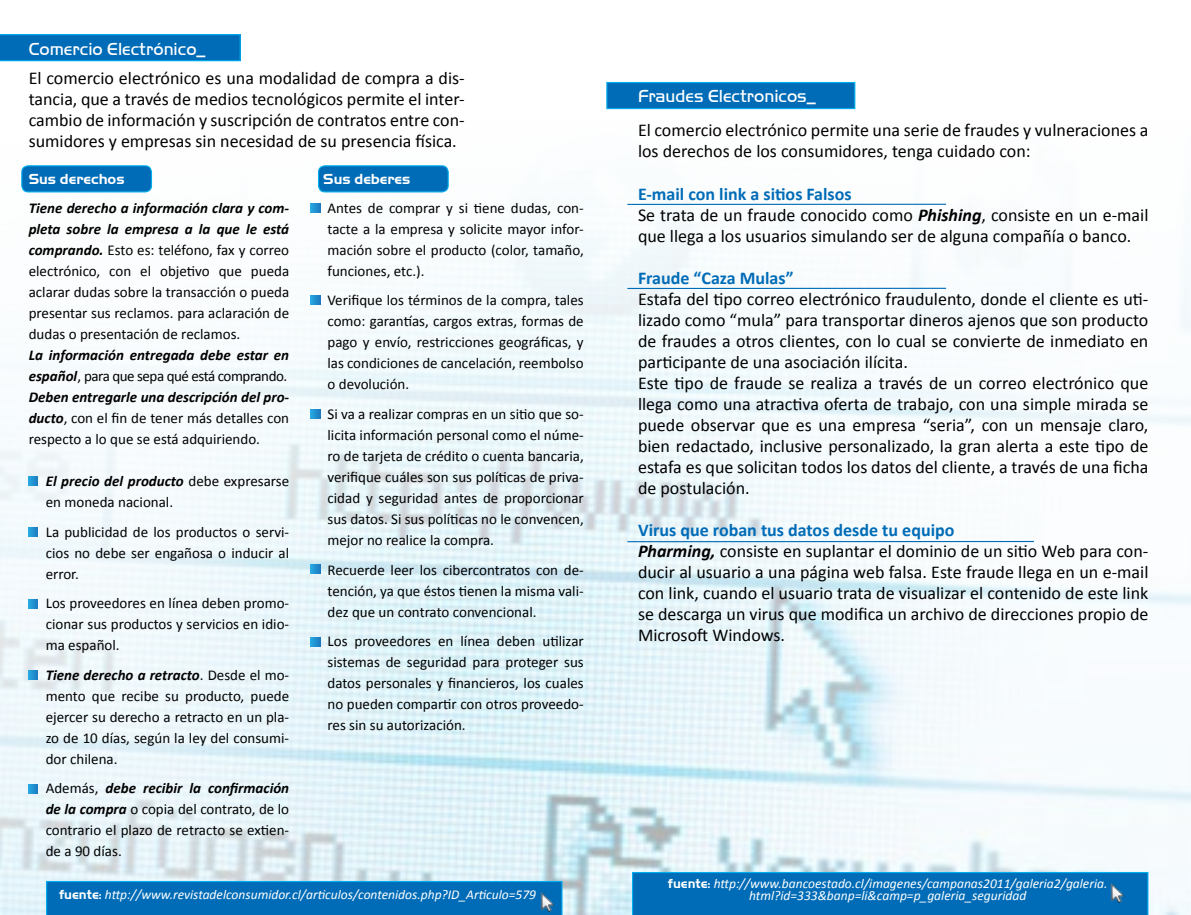
<style>
.page{position:relative;width:1191px;height:915px;background:#fff}
.page>*{position:absolute;margin:0;border:0;box-sizing:border-box;transform-origin:0 0}
.t1{font:18px/21px "Calibri";color:#000}
.t2{font:18px "Handel Got D Ligh";color:#fff}
.t3{font:700 18px "Calibri";color:#006cb7}
.t4{font:15px/21px "Calibri";color:#000;text-align:justify}
.t5{font:15px "Handel Got D Bol";color:#fff}
.t6{font:italic 13.5px/12px "Calibri";color:#fff;text-align:center}
.s1{font-weight:700;font-style:italic}
.s2{font-weight:700;color:#006cb7}
.s3{font-family:"Handel Got D Bol";font-style:normal}
</style>
<div class="page">
<img style="left:0;top:165px;width:1191px;height:749px">
<div style="left:22px;top:166px;width:129px;height:26px;background:#006cb7;border-radius:6px"></div>
<div style="left:21px;top:165px;width:131px;height:27px;border:1px solid #00aeef;border-radius:6px"></div>
<div style="left:318px;top:166px;width:130px;height:26px;background:#006cb7;border-radius:6px"></div>
<div style="left:318px;top:165px;width:131px;height:27px;border:1px solid #00aeef;border-radius:6px"></div>
<svg style="left:0;top:34px;width:241px;height:27px;background:#0071bb"></svg>
<div style="left:606px;top:82px;width:249px;height:27px;background:#006cb7;border:1px solid #00aeef"></div>
<div style="left:46px;top:880px;width:516px;height:34px;background:#006cb7"></div>
<div style="left:632px;top:871px;width:516px;height:43px;background:#006cb7"></div>
<img style="left:540px;top:891px;width:15px;height:20px">
<img style="left:1110px;top:882px;width:15px;height:20px">
<svg style="left:29px;top:527px;width:9px;height:9px"></svg>
<svg style="left:29px;top:599px;width:9px;height:9px"></svg>
<svg style="left:29px;top:670px;width:9px;height:9px"></svg>
<svg style="left:29px;top:784px;width:9px;height:9px"></svg>
<svg style="left:29px;top:476px;width:9px;height:9px"></svg>
<hr style="left:627px;top:204px;width:319px;height:1px;background:#006cb7">
<hr style="left:627px;top:288px;width:319px;height:1px;background:#006cb7">
<hr style="left:627px;top:540px;width:407px;height:2px;background:#006cb7">
<svg style="left:311px;top:203px;width:9px;height:9px"></svg>
<svg style="left:311px;top:295px;width:9px;height:9px"></svg>
<svg style="left:311px;top:409px;width:9px;height:9px"></svg>
<svg style="left:311px;top:564px;width:9px;height:9px"></svg>
<svg style="left:311px;top:637px;width:9px;height:9px"></svg>
<p class="t2" style="left:29px;top:39px;width:178px">Comercio Electrónico_</p>
<p class="t1" style="left:29px;top:66px;width:437px;text-align:justify">El comercio electrónico es una modalidad de compra a dis&shy;tancia, que a través de medios tecnológicos permite el inter&shy;cambio de información y suscripción de contratos entre con&shy;sumidores y empresas sin necesidad de su presencia física.</p>
<p class="t5" style="left:29px;top:169px;width:97px">Sus derechos</p>
<p class="t4" style="left:29px;top:196px;width:262px"><span class="s1">Tiene derecho a información clara y com&shy;pleta sobre la empresa a la que le está comprando.</span> Esto es: teléfono, fax y correo electrónico, con el objetivo que pueda aclarar dudas sobre la transacción o pueda presentar sus reclamos. para aclaración de dudas o presentación de reclamos.</p>
<p class="t4" style="left:29px;top:343px;width:262px;text-align:left"><span class="s1">La información entregada debe estar en español</span>, para que sepa qué está comprando.<br><span class="s1">Deben entregarle una descripción del pro&shy;ducto</span>, con el fin de tener más detalles con respecto a lo que se está adquiriendo.</p>
<p class="t4" style="left:46px;top:469px;width:245px"><span class="s1">El precio del producto</span> debe expresarse en moneda nacional.</p>
<p class="t4" style="left:46px;top:520px;width:245px">La publicidad de los productos o servi&shy;cios no debe ser engañosa o inducir al error.</p>
<p class="t4" style="left:46px;top:592px;width:245px">Los proveedores en línea deben promo&shy;cionar sus productos y servicios en idio&shy;ma español.</p>
<p class="t4" style="left:46px;top:663px;width:245px"><span class="s1">Tiene derecho a retracto</span>. Desde el mo&shy;mento que recibe su producto, puede ejercer su derecho a retracto en un pla&shy;zo de 10 días, según la ley del consumi&shy;dor chilena.</p>
<p class="t4" style="left:46px;top:777px;width:245px">Además, <span class="s1">debe recibir la confirmación de la compra</span> o copia del contrato, de lo contrario el plazo de retracto se extien&shy;de a 90 días.</p>
<p class="t5" style="left:323px;top:169px;width:89px">Sus deberes</p>
<p class="t4" style="left:327px;top:196px;width:258px">Antes de comprar y si tiene dudas, con&shy;tacte a la empresa y solicite mayor infor&shy;mación sobre el producto (color, tamaño, funciones, etc.).</p>
<p class="t4" style="left:327px;top:289px;width:258px">Verifique los términos de la compra, tales como: garantías, cargos extras, formas de pago y envío, restricciones geográficas, y las condiciones de cancelación, reembolso o devolución.</p>
<p class="t4" style="left:327px;top:402px;width:258px">Si va a realizar compras en un sitio que so&shy;licita información personal como el núme&shy;ro de tarjeta de crédito o cuenta bancaria, verifique cuáles son sus políticas de priva&shy;cidad y seguridad antes de proporcionar sus datos. Si sus políticas no le convencen, mejor no realice la compra.</p>
<p class="t4" style="left:327px;top:558px;width:258px">Recuerde leer los cibercontratos con de&shy;tención, ya que éstos tienen la misma vali&shy;dez que un contrato convencional.</p>
<p class="t4" style="left:327px;top:629px;width:258px">Los proveedores en línea deben utilizar sistemas de seguridad para proteger sus datos personales y financieros, los cuales no pueden compartir con otros proveedo&shy;res sin su autorización.</p>
<p class="t2" style="left:638px;top:86px;width:179px">Fraudes Electronicos_</p>
<p class="t1" style="left:638px;top:119px;width:512px">El comercio electrónico permite una serie de fraudes y vulneraciones a los derechos de los consumidores, tenga cuidado con:</p>
<p class="t1" style="left:638px;top:182px;width:512px"><span class="s2">E-mail con link a sitios Falsos<br></span>Se trata de un fraude conocido como <span class="s1">Phishing</span>, consiste en un e-mail que llega a los usuarios simulando ser de alguna compañía o banco.</p>
<p class="t3" style="left:638px;top:266px;width:157px">Fraude “Caza Mulas”</p>
<p class="t1" style="left:638px;top:287px;width:512px">Estafa del tipo correo electrónico fraudulento, donde el cliente es uti&shy;lizado como “mula” para transportar dineros ajenos que son producto de fraudes a otros clientes, con lo cual se convierte de inmediato en participante de una asociación ilícita.<br>Este tipo de fraude se realiza a través de un correo electrónico que llega como una atractiva oferta de trabajo, con una simple mirada se puede observar que es una empresa “seria”, con un mensaje claro, bien redactado, inclusive personalizado, la gran alerta a este tipo de estafa es que solicitan todos los datos del cliente, a través de una ficha de postulación.</p>
<p class="t1" style="left:638px;top:518px;width:512px"><span class="s2">Virus que roban tus datos desde tu equipo<br></span><span class="s1">Pharming,</span> consiste en suplantar el dominio de un sitio Web para con&shy;ducir al usuario a una página web falsa. Este fraude llega en un e-mail con link, cuando el usuario trata de visualizar el contenido de este link se descarga un virus que modifica un archivo de direcciones propio de Microsoft Windows.</p>
<p class="t6" style="left:59px;top:887px;width:478px"><span class="s3">fuente:</span> http://www.revistadelconsumidor.cl/articulos/contenidos.php?ID_Articulo=579</p>
<p class="t6" style="left:668px;top:876px;width:441px"><span class="s3">fuente:</span> http://www.bancoestado.cl/imagenes/campanas2011/galeria2/galeria. html?id=333&amp;banp=li&amp;camp=p_galeria_seguridad</p>
</div>
